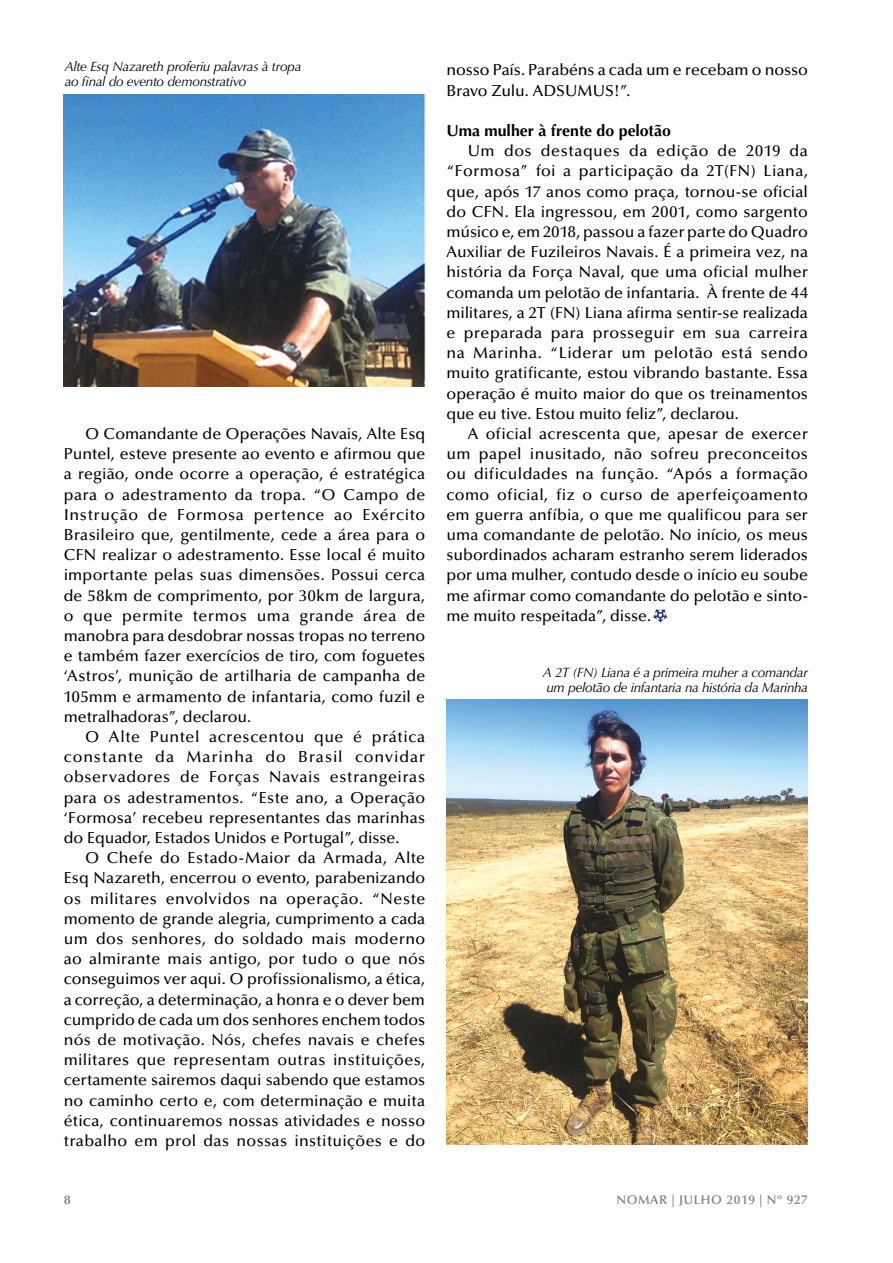
<style>
.page{position:relative;width:893px;height:1263px;background:#fff}
.page>*{position:absolute;margin:0;border:0;box-sizing:border-box;transform-origin:0 0}
.CORPO{font:500 15.9px/20.2px "Optima LT Std";color:#000;text-align:justify}
.CORPO-2{font:700 15.9px "Optima LT Std";color:#000}
.LEGENDA{font:italic 13.5px/15.1px "Optima LT Std";letter-spacing:-.025em;color:#000}
.t1{font:600 12.75px "Optima LT Std";letter-spacing:.05em;color:#878787}
.t2{font:700 12.75px "Optima LT Std";color:#878787}
</style>
<div class="page">
<svg style="left:653px;top:609px;width:14px;height:13px"></svg>
<img style="left:64px;top:95px;width:361px;height:292px">
<img style="left:446px;top:700px;width:362px;height:445px">
<p class="LEGENDA" style="left:65px;top:59px;width:238px">Alte Esq Nazareth proferiu palavras à tropa ao final do evento demonstrativo</p>
<p class="CORPO" style="left:64px;top:424px;width:363px;text-indent:21px">O Comandante de Operações Navais, Alte Esq Puntel, esteve presente ao evento e afirmou que a região, onde ocorre a operação, é estratégica para o adestramento da tropa. “O Campo de Instrução de Formosa pertence ao Exército Brasileiro que, gentilmente, cede a área para o CFN realizar o adestramento. Esse local é muito importante pelas suas dimensões. Possui cerca de 58km de comprimento, por 30km de largura, o que permite termos uma grande área de manobra para desdobrar nossas tropas no terreno e também fazer exercícios de tiro, com foguetes ‘Astros’, munição de artilharia de campanha de 105mm e armamento de infantaria, como fuzil e metralhadoras”, declarou.</p>
<p class="CORPO" style="left:64px;top:727px;width:363px;text-indent:21px">O Alte Puntel acrescentou que é prática constante da Marinha do Brasil convidar observadores de Forças Navais estrangeiras para os adestramentos. “Este ano, a Operação ‘Formosa’ recebeu representantes das marinhas do Equador, Estados Unidos e Portugal”, disse.</p>
<p class="CORPO" style="left:64px;top:848px;width:363px;text-indent:21px">O Chefe do Estado-Maior da Armada, Alte Esq Nazareth, encerrou o evento, parabenizando os militares envolvidos na operação. “Neste momento de grande alegria, cumprimento a cada um dos senhores, do soldado mais moderno ao almirante mais antigo, por tudo o que nós conseguimos ver aqui. O profissionalismo, a ética, a correção, a determinação, a honra e o dever bem cumprido de cada um dos senhores enchem todos nós de motivação. Nós, chefes navais e chefes militares que representam outras instituições, certamente sairemos daqui sabendo que estamos no caminho certo e, com determinação e muita ética, continuaremos nossas atividades e nosso trabalho em prol das nossas instituições e do</p>
<p class="CORPO" style="left:446px;top:60px;width:363px">nosso País. Parabéns a cada um e recebam o nosso<br>Bravo Zulu. ADSUMUS!”.</p>
<p class="CORPO-2" style="left:446px;top:121px;width:226px">Uma mulher à frente do pelotão</p>
<p class="CORPO" style="left:446px;top:141px;width:363px;text-indent:21px">Um dos destaques da edição de 2019 da “Formosa” foi a participação da 2T(FN) Liana, que, após 17 anos como praça, tornou-se oficial do CFN. Ela ingressou, em 2001, como sargento músico e, em 2018, passou a fazer parte do Quadro Auxiliar de Fuzileiros Navais. É a primeira vez, na história da Força Naval, que uma oficial mulher comanda um pelotão de infantaria. À frente de 44 militares, a 2T (FN) Liana afirma sentir-se realizada e preparada para prosseguir em sua carreira na Marinha. “Liderar um pelotão está sendo muito gratificante, estou vibrando bastante. Essa operação é muito maior do que os treinamentos que eu tive. Estou muito feliz”, declarou.</p>
<p class="CORPO" style="left:446px;top:424px;width:363px;text-indent:21px">A oficial acrescenta que, apesar de exercer um papel inusitado, não sofreu preconceitos ou dificuldades na função. “Após a formação como oficial, fiz o curso de aperfeiçoamento em guerra anfíbia, o que me qualificou para ser uma comandante de pelotão. No início, os meus subordinados acharam estranho serem liderados por uma mulher, contudo desde o início eu soube me afirmar como comandante do pelotão e sinto&shy;me muito respeitada”, disse.</p>
<p class="LEGENDA" style="left:543px;top:665px;width:267px">A 2T (FN) Liana é a primeira muher a comandar</p>
<p class="LEGENDA" style="left:546px;top:680px;width:263px">um pelotão de infantaria na história da Marinha</p>
<p class="t2" style="left:64px;top:1192px;width:9px">8</p>
<p class="t1" style="left:616px;top:1192px;width:193px">NOMAR | JULHO 2019 | Nº 927</p>
</div>
